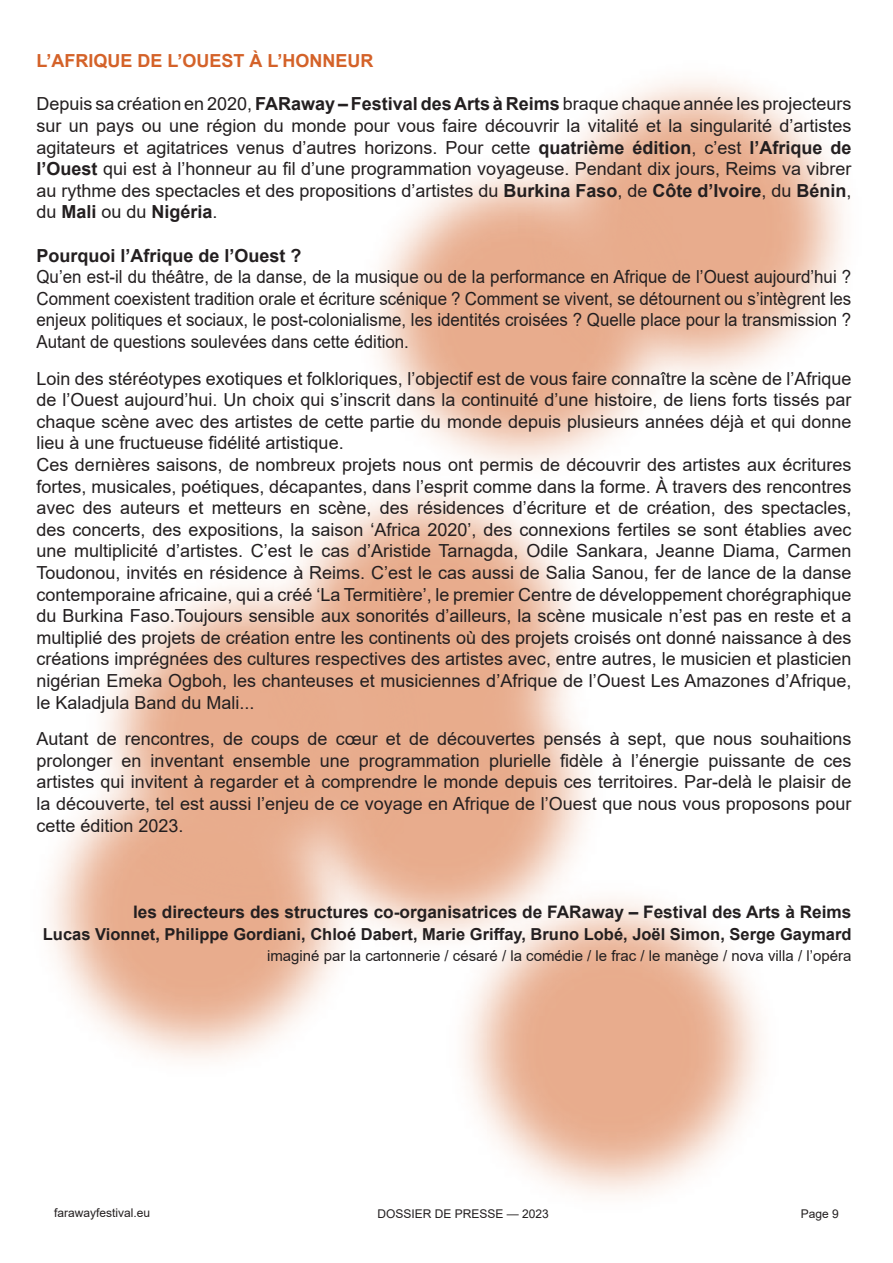
<style>
.page{position:relative;width:893px;height:1263px;background:#fff}
.page>*{position:absolute;margin:0;border:0;box-sizing:border-box;transform-origin:0 0}
.t1{font:18px/21.6px "Arial";color:#231f20;text-align:justify}
.t2{font:18px/21.6px "Arial";color:#231f20;text-align:justify;scale:.94 1}
.t3{font:700 18px "Arial";color:#d46229}
.t4{font:700 18px "Arial";color:#231f20}
.t5{font:700 17.25px "Arial";color:#231f20}
.t6{font:700 16.5px "Arial";color:#231f20}
.t7{font:15px "Arial";color:#231f20}
.t8{font:12px "Arial";color:#231f20}
.s1{font-weight:700}
</style>
<div class="page">
<img style="left:105px;top:557px;width:325px;height:355px">
<img style="left:49px;top:733px;width:325px;height:326px">
<img style="left:436px;top:869px;width:325px;height:326px">
<p class="t3" style="left:36px;top:48px;width:339px">L’AFRIQUE DE L’OUEST À L’HONNEUR</p>
<p class="t1" style="left:36px;top:93px;width:816px">Depuis sa création en 2020, <span class="s1">FARaway – Festival des Arts à Reims</span> braque chaque année les projecteurs sur un pays ou une région du monde pour vous faire découvrir la vitalité et la singularité d’artistes agitateurs et agitatrices venus d’autres horizons. Pour cette <span class="s1">quatrième édition</span>, c’est <span class="s1">l’Afrique de l’Ouest</span> qui est à l’honneur au fil d’une programmation voyageuse. Pendant dix jours, Reims va vibrer au rythme des spectacles et des propositions d’artistes du <span class="s1">Burkina Faso</span>, de <span class="s1">Côte d’Ivoire</span>, du <span class="s1">Bénin</span>, du <span class="s1">Mali</span> ou du <span class="s1">Nigéria</span>.</p>
<p class="t4" style="left:37px;top:242px;width:267px">Pourquoi l’Afrique de l’Ouest ?</p>
<p class="t2" style="left:36px;top:266px;width:868px">Qu’en est-il du théâtre, de la danse, de la musique ou de la performance en Afrique de l’Ouest aujourd’hui ?<br>Comment coexistent tradition orale et écriture scénique ? Comment se vivent, se détournent ou s’intègrent les enjeux politiques et sociaux, le post-colonialisme, les identités croisées ? Quelle place pour la transmission ?<br>Autant de questions soulevées dans cette édition.</p>
<p class="t1" style="left:36px;top:367px;width:816px;text-align:left">Loin des stéréotypes exotiques et folkloriques, l’objectif est de vous faire connaître la scène de l’Afrique de l’Ouest aujourd’hui. Un choix qui s’inscrit dans la continuité d’une histoire, de liens forts tissés par chaque scène avec des artistes de cette partie du monde depuis plusieurs années déjà et qui donne lieu à une fructueuse fidélité artistique.<br>Ces dernières saisons, de nombreux projets nous ont permis de découvrir des artistes aux écritures fortes, musicales, poétiques, décapantes, dans l’esprit comme dans la forme. À travers des rencontres avec des auteurs et metteurs en scène, des résidences d’écriture et de création, des spectacles, des concerts, des expositions, la saison ‘Africa 2020’, des connexions fertiles se sont établies avec une multiplicité d’artistes. C’est le cas d’Aristide Tarnagda, Odile Sankara, Jeanne Diama, Carmen Toudonou, invités en résidence à Reims. C’est le cas aussi de Salia Sanou, fer de lance de la danse contemporaine africaine, qui a créé ‘La Termitière’, le premier Centre de développement chorégraphique du Burkina Faso.Toujours sensible aux sonorités d’ailleurs, la scène musicale n’est pas en reste et a multiplié des projets de création entre les continents où des projets croisés ont donné naissance à des créations imprégnées des cultures respectives des artistes avec, entre autres, le musicien et plasticien nigérian Emeka Ogboh, les chanteuses et musiciennes d’Afrique de l’Ouest Les Amazones d’Afrique, le Kaladjula Band du Mali...</p>
<p class="t1" style="left:36px;top:728px;width:816px">Autant de rencontres, de coups de cœur et de découvertes pensés à sept, que nous souhaitions prolonger en inventant ensemble une programmation plurielle fidèle à l’énergie puissante de ces artistes qui invitent à regarder et à comprendre le monde depuis ces territoires. Par-delà le plaisir de la découverte, tel est aussi l’enjeu de ce voyage en Afrique de l’Ouest que nous vous proposons pour cette édition 2023.</p>
<p class="t5" style="left:133px;top:900px;width:720px">les directeurs des structures co-organisatrices de FARaway – Festival des Arts à Reims</p>
<p class="t6" style="left:43px;top:922px;width:810px">Lucas Vionnet, Philippe Gordiani, Chloé Dabert, Marie Griffay, Bruno Lobé, Joël Simon, Serge Gaymard</p>
<p class="t7" style="left:267px;top:946px;width:586px">imaginé par la cartonnerie / césaré / la comédie / le frac / le manège / nova villa / l’opéra</p>
<p class="t8" style="left:54px;top:1204px;width:98px">farawayfestival.eu</p>
<p class="t8" style="left:377px;top:1205px;width:173px">DOSSIER DE PRESSE — 2023</p>
<p class="t8" style="left:801px;top:1205px;width:40px">Page 9</p>
</div>
